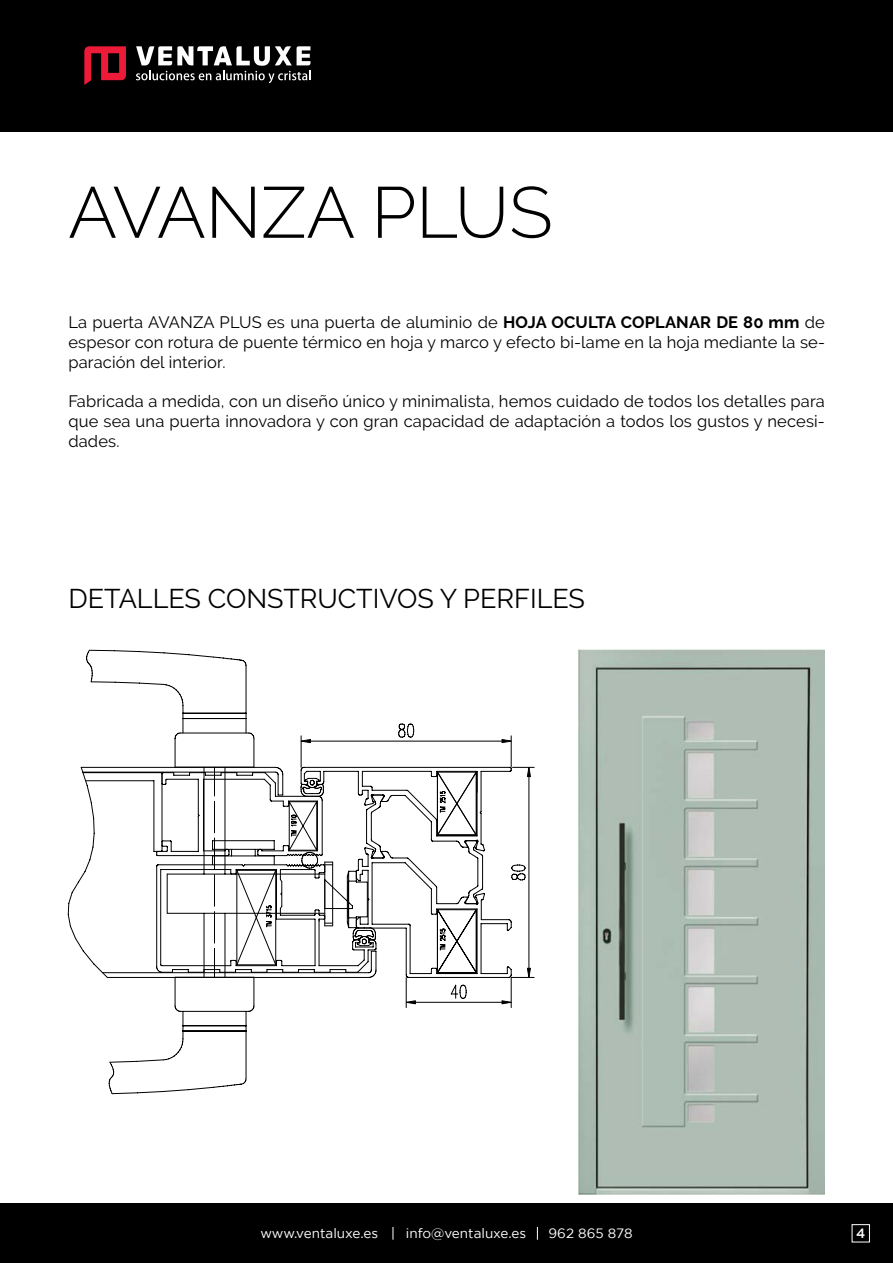
<style>
.page{position:relative;width:893px;height:1263px;background:#fff}
.page>*{position:absolute;margin:0;border:0;box-sizing:border-box;transform-origin:0 0}
.t1{font:300 72px "Raleway";color:#000}
.t2{font:27px "Raleway";color:#000}
.t3{font:16.5px/19.8px "Raleway";letter-spacing:.01em;color:#000;text-align:justify}
.t4{font:13.5px "Gotham";color:#fff}
.t5{font:500 13.5px "Gotham";color:#fff}
.s1{font-weight:700}
</style>
<div class="page">
<div style="left:0;top:0;width:893px;height:131px;background:#000"></div>
<div style="left:0;top:1204px;width:893px;height:59px;background:#000"></div>
<svg style="left:84px;top:46px;width:42px;height:39px"></svg>
<svg style="left:136px;top:46px;width:175px;height:37px"></svg>
<svg style="left:393px;top:1227px;width:1px;height:13px"></svg>
<svg style="left:537px;top:1227px;width:1px;height:13px"></svg>
<div style="left:852px;top:1224px;width:18px;height:18px;border:1px solid #fff"></div>
<svg style="left:68px;top:649px;width:466px;height:445px"></svg>
<img style="left:578px;top:650px;width:247px;height:545px">
<h1 class="t1" style="left:68px;top:170px;width:49px">AVANZA</h1>
<h1 class="t1" style="left:371px;top:170px;width:183px">PLUS</h1>
<p class="t3" style="left:68px;top:312px;width:758px">La puerta AVANZA PLUS es una puerta de aluminio de <span class="s1">HOJA OCULTA COPLANAR DE 80 mm</span> de espesor con rotura de puente térmico en hoja y marco y efecto bi-lame en la hoja mediante la se&shy;paración del interior.</p>
<p class="t3" style="left:68px;top:391px;width:758px">Fabricada a medida, con un diseño único y minimalista, hemos cuidado de todos los detalles para que sea una puerta innovadora y con gran capacidad de adaptación a todos los gustos y necesi&shy;dades.</p>
<h2 class="t2" style="left:68px;top:583px;width:518px">DETALLES CONSTRUCTIVOS Y PERFILES</h2>
<p class="t4" style="left:260px;top:1226px;width:119px">www.ventaluxe.es</p>
<p class="t4" style="left:406px;top:1226px;width:122px">info@ventaluxe.es</p>
<p class="t4" style="left:549px;top:1226px;width:85px">962 865 878</p>
<p class="t5" style="left:856px;top:1225px;width:11px">4</p>
</div>
